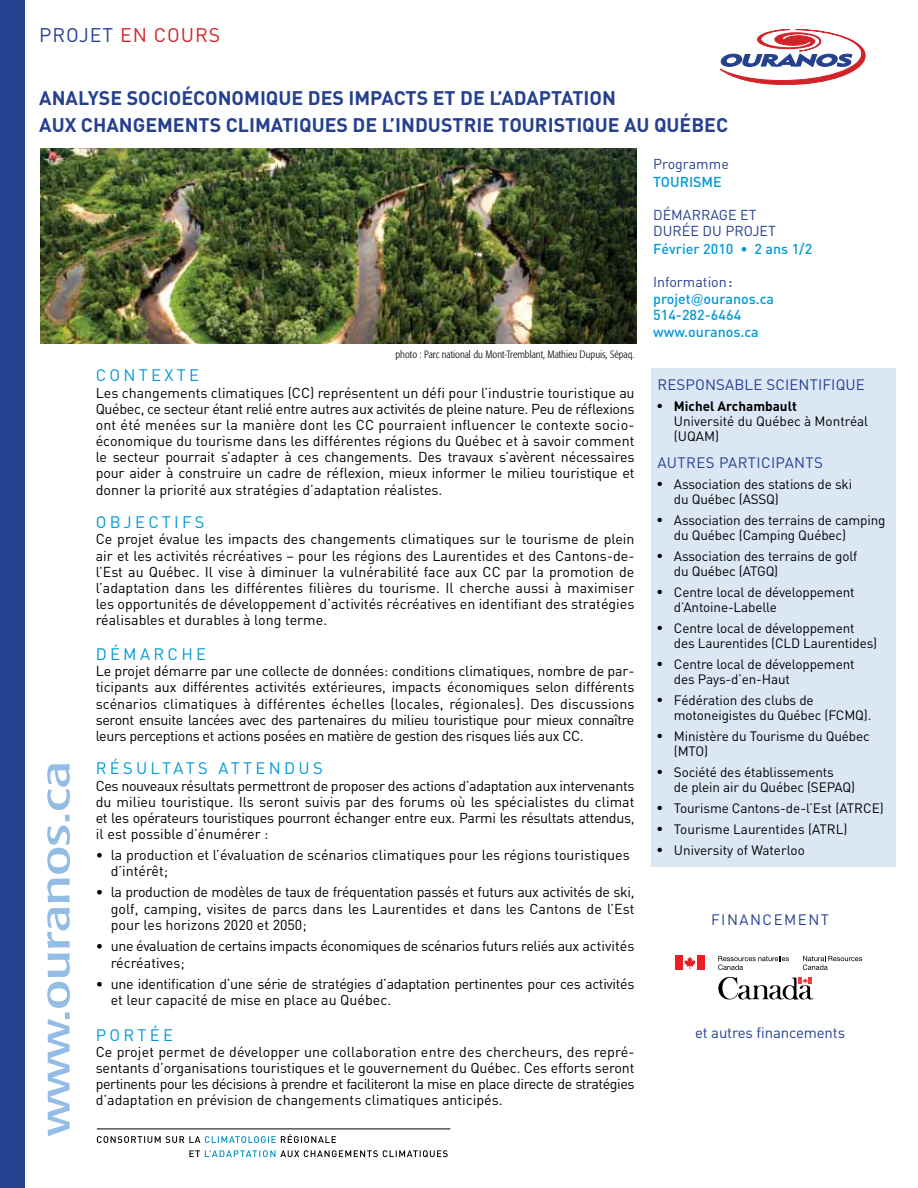
<style>
.page{position:relative;width:918px;height:1188px;background:#fff}
.page>*{position:absolute;margin:0;border:0;box-sizing:border-box;transform-origin:0 0}
.t1{font:condensed 42px "Formata";letter-spacing:-.01em;color:#94bde5;scale:1.5 1}
.t2{font:700 19.5px/27px "DIN";color:#25408f}
.t3{font:19.5px "DIN";letter-spacing:.05em;color:#d2232a}
.t4{font:16.5px "DIN";letter-spacing:.2em;color:#0099d8}
.t5{font:15px "DIN";letter-spacing:.025em;color:#25408f}
.t6{font:15px "DIN";letter-spacing:-.01em;color:#25408f}
.t7{font:15px "DIN";letter-spacing:.1em;color:#25408f}
.t8{font:14.25px/16.2px "DIN";color:#000;text-align:justify}
.t9{font:14.25px/16.5px "DIN";letter-spacing:-.025em;color:#000}
.t10{font:500 14.25px/16.5px "DIN";color:#0099d8}
.t11{font:14.25px/16.5px "DIN";color:#25408f}
.t12{font:13.5px/15px "DIN";letter-spacing:-.01em;color:#000}
.t13{font:300 condensed 10.5px "Formata";color:#000}
.s1{color:#25408f}
.s2{font-weight:400;color:#25408f}
.s3{font-family:"Formata";font-weight:400;font-stretch:condensed}
.s4{font-weight:700}
</style>
<div class="page">
<img style="left:40px;top:148px;width:597px;height:195px">
<div style="left:652px;top:368px;width:244px;height:498px;background:#dce7f6"></div>
<svg style="left:720px;top:29px;width:145px;height:56px"></svg>
<svg style="left:189px;top:1150px;width:259px;height:7px"></svg>
<svg style="left:97px;top:1134px;width:239px;height:9px"></svg>
<hr style="left:97px;top:1129px;width:353px;height:1px;background:#000">
<div style="left:676px;top:956px;width:7px;height:14px;background:#ed1d24"></div>
<svg style="left:684px;top:957px;width:11px;height:12px"></svg>
<div style="left:697px;top:956px;width:7px;height:14px;background:#ed1d24"></div>
<svg style="left:718px;top:956px;width:144px;height:44px"></svg>
<div style="left:0;top:0;width:25px;height:1188px;background:#25408f"></div>
<h2 class="t3" style="left:39px;top:23px;width:183px"><span class="s1">PROJET</span> EN COURS</h2>
<h2 class="t2" style="left:39px;top:83px;width:690px">ANALYSE SOCIOÉCONOMIQUE DES IMPACTS ET DE L’ADAPTATION<br>AUX CHANGEMENTS CLIMATIQUES DE L’INDUSTRIE TOURISTIQUE AU QUÉBEC</h2>
<h1 class="t1" style="left:30px;top:1136px;width:252px;rotate:-90deg">www.ouranos.ca</h1>
<p class="t13" style="left:396px;top:348px;width:240px">photo : Parc national du Mont-Tremblant, Mathieu Dupuis, Sépaq.</p>
<p class="t4" style="left:96px;top:365px;width:105px">CONTEXTE</p>
<p class="t8" style="left:96px;top:384px;width:540px">Les changements climatiques (CC) représentent un défi pour l’industrie touristique au Québec, ce secteur étant relié entre autres aux activités de pleine nature. Peu de réflexions ont été menées sur la manière dont les CC pourraient influencer le contexte socio&shy;économique du tourisme dans les différentes régions du Québec et à savoir comment le secteur pourrait s’adapter à ces changements. Des travaux s’avèrent nécessaires pour aider à construire un cadre de réflexion, mieux informer le milieu touristique et donner la priorité aux stratégies d’adaptation réalistes.</p>
<p class="t4" style="left:96px;top:512px;width:110px">OBJECTIFS</p>
<p class="t8" style="left:96px;top:531px;width:540px">Ce projet évalue les impacts des changements climatiques sur le tourisme de plein air et les activités récréatives – pour les régions des Laurentides et des Cantons-de&shy;l’Est au Québec. Il vise à diminuer la vulnérabilité face aux CC par la promotion de l’adaptation dans les différentes filières du tourisme. Il cherche aussi à maximiser les opportunités de développement d’activités récréatives en identifiant des stratégies réalisables et durables à long terme.</p>
<p class="t4" style="left:96px;top:644px;width:112px">DÉMARCHE</p>
<p class="t8" style="left:96px;top:663px;width:540px">Le projet démarre par une collecte de données: conditions climatiques, nombre de par&shy;ticipants aux différentes activités extérieures, impacts économiques selon différents scénarios climatiques à différentes échelles (locales, régionales). Des discussions seront ensuite lancées avec des partenaires du milieu touristique pour mieux connaître leurs perceptions et actions posées en matière de gestion des risques liés aux CC.</p>
<p class="t4" style="left:96px;top:758px;width:229px">RÉSULTATS ATTENDUS</p>
<p class="t8" style="left:96px;top:777px;width:540px">Ces nouveaux résultats permettront de proposer des actions d’adaptation aux intervenants du milieu touristique. Ils seront suivis par des forums où les spécialistes du climat et les opérateurs touristiques pourront échanger entre eux. Parmi les résultats attendus, il est possible d’énumérer :</p>
<p class="t8" style="left:111px;top:846px;width:521px;text-indent:-15px">• la production et l’évaluation de scénarios climatiques pour les régions touristiques d’intérêt;</p>
<p class="t8" style="left:111px;top:884px;width:525px;text-indent:-15px">• la production de modèles de taux de fréquentation passés et futurs aux activités de ski, golf, camping, visites de parcs dans les Laurentides et dans les Cantons de l’Est pour les horizons 2020 et 2050;</p>
<p class="t9" style="left:111px;top:938px;width:525px;text-indent:-15px">• une évaluation de certains impacts économiques de scénarios futurs reliés aux activités récréatives;</p>
<p class="t9" style="left:111px;top:975px;width:525px;text-indent:-15px">• une identification d’une série de stratégies d’adaptation pertinentes pour ces activités et leur capacité de mise en place au Québec.</p>
<p class="t4" style="left:96px;top:1024px;width:79px">PORTÉE</p>
<p class="t8" style="left:96px;top:1043px;width:540px">Ce projet permet de développer une collaboration entre des chercheurs, des repré&shy;sentants d’organisations touristiques et le gouvernement du Québec. Ces efforts seront pertinents pour les décisions à prendre et faciliteront la mise en place directe de stratégies d’adaptation en prévision de changements climatiques anticipés.</p>
<p class="t11" style="left:653px;top:155px;width:77px">Programme</p>
<p class="t10" style="left:653px;top:173px;width:70px">TOURISME</p>
<p class="t11" style="left:653px;top:206px;width:124px">DÉMARRAGE ET<br>DURÉE DU PROJET</p>
<p class="t10" style="left:653px;top:240px;width:161px">Février 2010 • 2 ans 1/2</p>
<p class="t10" style="left:653px;top:273px;width:122px"><span class="s2">Information</span><span class="s1">: </span>projet<span class="s3">@</span>ouranos.ca<br>514-282-6464 www.ouranos.ca</p>
<p class="t5" style="left:657px;top:375px;width:21px">Responsable</p>
<p class="t5" style="left:766px;top:375px;width:10px">scientifique</p>
<p class="t12" style="left:674px;top:398px;width:196px;text-indent:-16px">● <span class="s4">Michel Archambault<br></span>Université du Québec à Montréal (UQAM)</p>
<p class="t5" style="left:657px;top:453px;width:167px">AUTRES PARTICIPANTS</p>
<p class="t12" style="left:674px;top:476px;width:180px;text-indent:-16px">● Association des stations de ski du Québec (ASSQ)</p>
<p class="t12" style="left:674px;top:512px;width:213px;text-indent:-16px">● Association des terrains de camping du Québec (Camping Québec)</p>
<p class="t12" style="left:674px;top:548px;width:185px;text-indent:-16px">● Association des terrains de golf du Québec (ATGQ)</p>
<p class="t12" style="left:674px;top:584px;width:182px;text-indent:-16px">● Centre local de développement d’Antoine-Labelle</p>
<p class="t12" style="left:674px;top:620px;width:205px;text-indent:-16px">● Centre local de développement des Laurentides (CLD Laurentides)</p>
<p class="t12" style="left:674px;top:656px;width:182px;text-indent:-16px">● Centre local de développement des Pays-d’en-Haut</p>
<p class="t12" style="left:674px;top:692px;width:199px;text-indent:-16px">● Fédération des clubs de motoneigistes du Québec (FCMQ).</p>
<p class="t12" style="left:674px;top:728px;width:197px;text-indent:-16px">● Ministère du Tourisme du Québec (MTO)</p>
<p class="t12" style="left:674px;top:764px;width:183px;text-indent:-16px">● Société des établissements<br>de plein air du Québec (SEPAQ)</p>
<p class="t12" style="left:657px;top:800px;width:228px">● Tourisme Cantons-de-l’Est (ATRCE)</p>
<p class="t12" style="left:657px;top:821px;width:192px">● Tourisme Laurentides (ATRL)</p>
<p class="t12" style="left:657px;top:842px;width:149px">● University of Waterloo</p>
<p class="t7" style="left:711px;top:910px;width:120px">FINANCEMENT</p>
<p class="t6" style="left:695px;top:1023px;width:152px">et autres financements</p>
</div>
